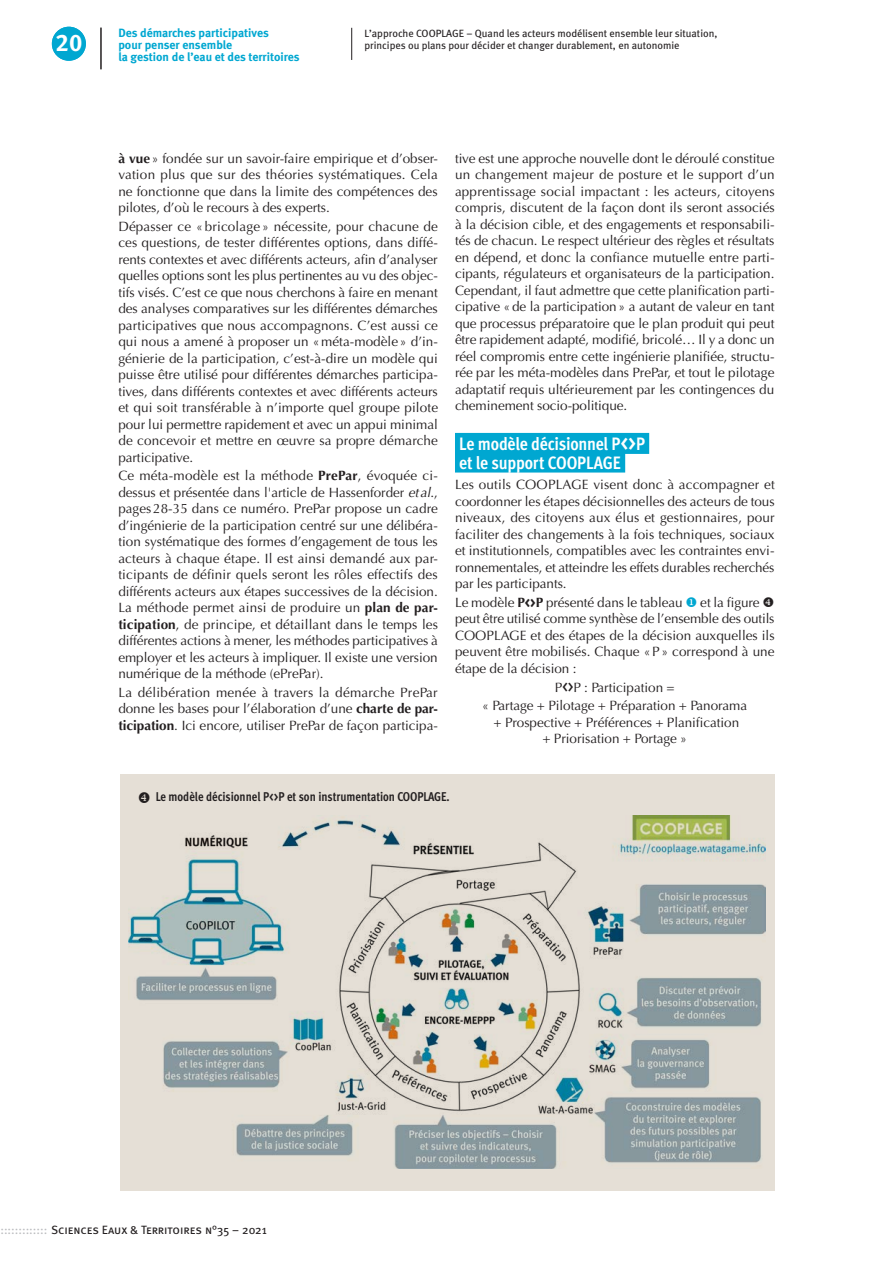
<style>
.page{position:relative;width:893px;height:1263px;background:#fff}
.page>*{position:absolute;margin:0;border:0;box-sizing:border-box;transform-origin:0 0}
.t1{font:24px "Meta Bold Caps Expert";color:#fff}
.t2{font:700 18px "Meta Cond OT";letter-spacing:-.01em;color:#fff}
.t3{font:13.5px/16.5px "Optima";letter-spacing:-.005em;color:#231f20;text-align:justify}
.titre_figure{font:700 12.75px "Meta Cond OT";color:#231f20}
.t4{font:700 12px/12px "Meta";color:#00a7d1}
.t5{font:12px "Meta Book Caps";letter-spacing:-.005em;color:#231f20}
.roulette_article{font:10.5px/12px "Meta Book LF";color:#231f20}
.s1{font-weight:700}
.s2{font-style:italic}
.s3{font-size:21px}
.s4{font-family:"Meta Bold LF Caps"}
.s5{color:#00a7d1}
.s6{font-family:"Meta Book LF";font-size:16.5px}
.s7{color:#bcbdc0}
</style>
<div class="page">
<div style="left:120px;top:774px;width:655px;height:417px;background:#e5dfd6"></div>
<img style="left:128px;top:815px;width:638px;height:354px">
<div style="left:455px;top:433px;width:194px;height:21px;background:#00a7d1"></div>
<div style="left:455px;top:451px;width:170px;height:21px;background:#00a7d1"></div>
<hr style="left:351px;top:28px;width:1px;height:32px;background:#231f20">
<div style="left:52px;top:27px;width:34px;height:34px;background:#00a7d1;border-radius:50%"></div>
<hr style="left:101px;top:28px;width:1px;height:41px;background:#231f20">
<h1 class="t1" style="left:56px;top:28px;width:28px">20</h1>
<p class="t4" style="left:118px;top:26px;width:183px">Des démarches participatives<br>pour penser ensemble<br>la gestion de l’eau et des territoires</p>
<p class="roulette_article" style="left:364px;top:27px;width:354px">L’approche COOPLAGE – Quand les acteurs modélisent ensemble leur situation, principes ou plans pour décider et changer durablement, en autonomie</p>
<p class="t3" style="left:118px;top:150px;width:321px"><span class="s1">à vue</span> » fondée sur un savoir-faire empirique et d’obser&shy;vation plus que sur des théories systématiques. Cela ne fonctionne que dans la limite des compétences des pilotes, d’où le recours à des experts.</p>
<p class="t3" style="left:118px;top:218px;width:321px">Dépasser ce « bricolage » nécessite, pour chacune de ces questions, de tester différentes options, dans diffé&shy;rents contextes et avec différents acteurs, afin d’analyser quelles options sont les plus pertinentes au vu des objec&shy;tifs visés. C’est ce que nous cherchons à faire en menant des analyses comparatives sur les différentes démarches participatives que nous accompagnons. C’est aussi ce qui nous a amené à proposer un «méta-modèle » d’in&shy;génierie de la participation, c’est-à-dire un modèle qui puisse être utilisé pour différentes démarches participa&shy;tives, dans différents contextes et avec différents acteurs et qui soit transférable à n’importe quel groupe pilote pour lui permettre rapidement et avec un appui minimal de concevoir et mettre en œuvre sa propre démarche participative.</p>
<p class="t3" style="left:118px;top:468px;width:321px">Ce méta-modèle est la méthode <span class="s1">PrePar</span>, évoquée ci&shy;dessus et présentée dans l'article de Hassenforder <span class="s2">etal</span>., pages28-35 dans ce numéro. PrePar propose un cadre d’ingénierie de la participation centré sur une délibéra&shy;tion systématique des formes d’engagement de tous les acteurs à chaque étape. Il est ainsi demandé aux par&shy;ticipants de définir quels seront les rôles effectifs des différents acteurs aux étapes successives de la décision.<br>La méthode permet ainsi de produire un <span class="s1">plan de par&shy;ticipation</span>, de principe, et détaillant dans le temps les différentes actions à mener, les méthodes participatives à employer et les acteurs à impliquer. Il existe une version numérique de la méthode (ePrePar).</p>
<p class="t3" style="left:118px;top:684px;width:321px">La délibération menée à travers la démarche PrePar donne les bases pour l’élaboration d’une <span class="s1">charte de par&shy;ticipation</span>. Ici encore, utiliser PrePar de façon participa-</p>
<p class="t3" style="left:455px;top:150px;width:321px">tive est une approche nouvelle dont le déroulé constitue un changement majeur de posture et le support d’un apprentissage social impactant : les acteurs, citoyens compris, discutent de la façon dont ils seront associés à la décision cible, et des engagements et responsabili&shy;tés de chacun. Le respect ultérieur des règles et résultats en dépend, et donc la confiance mutuelle entre parti&shy;cipants, régulateurs et organisateurs de la participation.<br>Cependant, il faut admettre que cette planification parti&shy;cipative «de la participation» a autant de valeur en tant que processus préparatoire que le plan produit qui peut être rapidement adapté, modifié, bricolé… Il y a donc un réel compromis entre cette ingénierie planifiée, structu&shy;rée par les méta-modèles dans PrePar, et tout le pilotage adaptatif requis ultérieurement par les contingences du cheminement socio-politique.</p>
<h1 class="t2" style="left:459px;top:432px;width:187px">Le modèle décisionnel P<span class="s3">&lt;&gt;</span>P</h1>
<h1 class="t2" style="left:459px;top:451px;width:163px">et le support COOPLAGE</h1>
<p class="t3" style="left:455px;top:477px;width:321px">Les outils COOPLAGE visent donc à accompagner et coordonner les étapes décisionnelles des acteurs de tous niveaux, des citoyens aux élus et gestionnaires, pour faciliter des changements à la fois techniques, sociaux et institutionnels, compatibles avec les contraintes envi&shy;ronnementales, et atteindre les effets durables recherchés par les participants.</p>
<p class="t3" style="left:455px;top:594px;width:321px;text-align:left">Le modèle <span class="s1">P</span><span class="s4">&lt;&gt;</span><span class="s1">P</span> présenté dans le tableau <span class="s5">◆</span> et la figure peut être utilisé comme synthèse de l’ensemble des outils COOPLAGE et des étapes de la décision auxquelles ils peuvent être mobilisés. Chaque «P» correspond à une étape de la décision :</p>
<p class="t3" style="left:555px;top:679px;width:121px">P<span class="s6">&lt;&gt;</span>P : Participation =</p>
<p class="t3" style="left:482px;top:698px;width:266px;text-align:center">« Partage + Pilotage + Préparation + Panorama + Prospective + Préférences + Planification<br>+ Priorisation + Portage »</p>
<p class="titre_figure" style="left:156px;top:789px;width:295px">Le modèle décisionnel P&lt;&gt;P et son instrumentation COOPLAGE.</p>
<p class="t5" style="left:0;top:1223px;width:268px"><span class="s7">:::::::::::::</span> Sciences Eaux &amp; Territoires n°35 – 2021</p>
</div>
